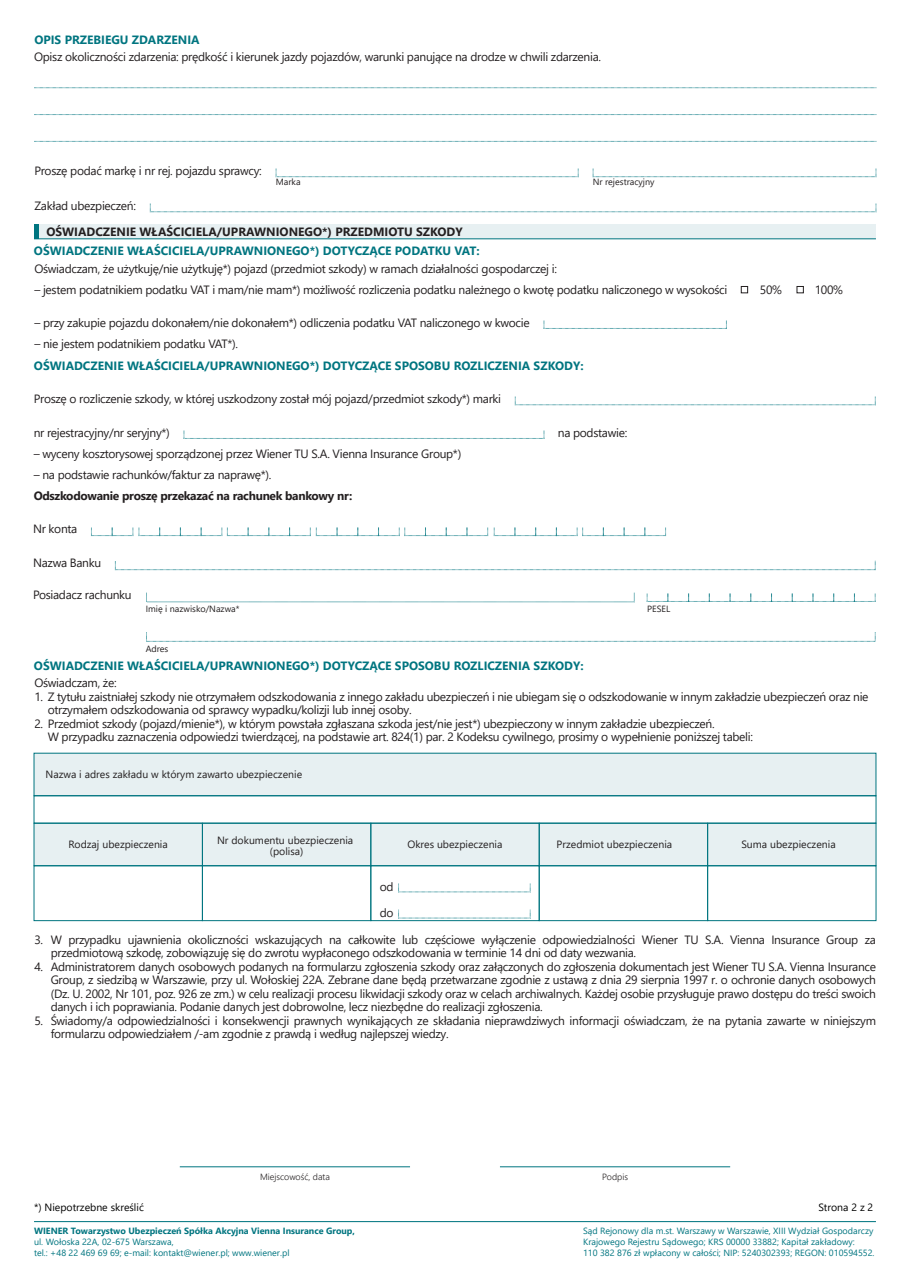
<style>
.page{position:relative;width:910px;height:1280px;background:#fff}
.page>*{position:absolute;margin:0;border:0;box-sizing:border-box;transform-origin:0 0}
.t1{font:12px/13.5px "Segoe UI";letter-spacing:-.025em;color:#231f20}
.t2{font:700 12px "Segoe UI";color:#007580}
.t3{font:700 12px "Segoe UI";letter-spacing:-.005em;color:#231f20}
.t4{font:700 12px "Segoe UI";letter-spacing:-.025em;color:#231f20}
.t5{font:10.5px/11.2px "Segoe UI";color:#231f20;text-align:center}
.t6{font:10.5px "Segoe UI";color:#000001}
.t7{font:9px/10.8px "Segoe UI";color:#007580}
.t8{font:700 9px "Segoe UI";color:#007580}
.t9{font:9px "Segoe UI";color:#231f20}
.t10{font:300 9px "Segoe UI";color:#231f20}
</style>
<div class="page">
<hr style="left:34px;top:1221px;width:842px;height:1px;background:#007580">
<svg style="left:275px;top:168px;width:304px;height:9px"></svg>
<svg style="left:543px;top:320px;width:184px;height:9px"></svg>
<svg style="left:515px;top:396px;width:361px;height:9px"></svg>
<svg style="left:34px;top:87px;width:842px;height:1px"></svg>
<svg style="left:34px;top:114px;width:842px;height:1px"></svg>
<svg style="left:34px;top:141px;width:842px;height:1px"></svg>
<svg style="left:183px;top:430px;width:362px;height:9px"></svg>
<svg style="left:150px;top:203px;width:727px;height:9px"></svg>
<svg style="left:592px;top:168px;width:285px;height:9px"></svg>
<div style="left:34px;top:224px;width:842px;height:15px;background:#e7f0f2"></div>
<hr style="left:34px;top:238px;width:842px;height:1px;background:#007580">
<div style="left:34px;top:224px;width:5px;height:15px;background:#007580"></div>
<div style="left:741px;top:286px;width:7px;height:7px;border:1px solid #231f20"></div>
<div style="left:797px;top:286px;width:6px;height:7px;border:1px solid #231f20"></div>
<svg style="left:91px;top:527px;width:397px;height:9px"></svg>
<svg style="left:494px;top:527px;width:172px;height:9px"></svg>
<svg style="left:646px;top:593px;width:230px;height:9px"></svg>
<svg style="left:398px;top:884px;width:133px;height:8px"></svg>
<svg style="left:398px;top:910px;width:133px;height:9px"></svg>
<div style="left:34px;top:753px;width:842px;height:43px;background:#e7f0f2"></div>
<div style="left:34px;top:823px;width:842px;height:43px;background:#e7f0f2"></div>
<div style="left:34px;top:823px;width:169px;height:43px;border:1px solid #007580"></div>
<div style="left:202px;top:823px;width:169px;height:43px;border:1px solid #007580"></div>
<div style="left:370px;top:823px;width:169px;height:43px;border:1px solid #007580"></div>
<div style="left:539px;top:823px;width:169px;height:43px;border:1px solid #007580"></div>
<div style="left:707px;top:823px;width:169px;height:43px;border:1px solid #007580"></div>
<div style="left:34px;top:795px;width:842px;height:28px;border:1px solid #007580"></div>
<div style="left:34px;top:865px;width:169px;height:56px;border:1px solid #007580"></div>
<div style="left:202px;top:865px;width:169px;height:56px;border:1px solid #007580"></div>
<div style="left:370px;top:865px;width:169px;height:56px;border:1px solid #007580"></div>
<div style="left:539px;top:865px;width:169px;height:56px;border:1px solid #007580"></div>
<div style="left:707px;top:865px;width:169px;height:56px;border:1px solid #007580"></div>
<hr style="left:180px;top:1166px;width:230px;height:1px;background:#007580">
<hr style="left:500px;top:1166px;width:230px;height:1px;background:#007580">
<p class="t2" style="left:34px;top:28px;width:167px">OPIS PRZEBIEGU ZDARZENIA</p>
<p class="t1" style="left:34px;top:49px;width:568px">Opisz okoliczności zdarzenia: prędkość i kierunek jazdy pojazdów, warunki panujące na drodze w chwili zdarzenia.</p>
<p class="t1" style="left:34px;top:163px;width:229px">Proszę podać markę i nr rej. pojazdu sprawcy:</p>
<p class="t1" style="left:34px;top:198px;width:103px">Zakład ubezpieczeń:</p>
<p class="t9" style="left:276px;top:173px;width:26px">Marka</p>
<p class="t3" style="left:46px;top:220px;width:418px">OŚWIADCZENIE WŁAŚCICIELA/UPRAWNIONEGO*) PRZEDMIOTU SZKODY</p>
<p class="t2" style="left:34px;top:239px;width:447px">OŚWIADCZENIE WŁAŚCICIELA/UPRAWNIONEGO*) DOTYCZĄCE PODATKU VAT:</p>
<p class="t1" style="left:34px;top:260px;width:524px">Oświadczam, że użytkuję/nie użytkuję*) pojazd (przedmiot szkody) w ramach działalności gospodarczej i:</p>
<p class="t9" style="left:593px;top:173px;width:63px">Nr rejestracyjny</p>
<p class="t1" style="left:34px;top:282px;width:694px">– jestem podatnikiem podatku VAT i mam/nie mam*) możliwość rozliczenia podatku należnego o kwotę podatku naliczonego w wysokości</p>
<p class="t1" style="left:760px;top:282px;width:24px">50%</p>
<p class="t1" style="left:815px;top:282px;width:30px">100%</p>
<p class="t1" style="left:34px;top:315px;width:497px">– przy zakupie pojazdu dokonałem/nie dokonałem*) odliczenia podatku VAT naliczonego w kwocie</p>
<p class="t1" style="left:34px;top:336px;width:205px">– nie jestem podatnikiem podatku VAT*).</p>
<p class="t2" style="left:34px;top:354px;width:551px">OŚWIADCZENIE WŁAŚCICIELA/UPRAWNIONEGO*) DOTYCZĄCE SPOSOBU ROZLICZENIA SZKODY:</p>
<p class="t1" style="left:34px;top:391px;width:469px">Proszę o rozliczenie szkody, w której uszkodzony został mój pojazd/przedmiot szkody*) marki</p>
<p class="t1" style="left:34px;top:425px;width:138px">nr rejestracyjny/nr seryjny*)</p>
<p class="t1" style="left:558px;top:425px;width:71px">na podstawie:</p>
<p class="t1" style="left:34px;top:446px;width:429px">– wyceny kosztorysowej sporządzonej przez Wiener TU S.A. Vienna Insurance Group*)</p>
<p class="t1" style="left:34px;top:467px;width:239px">– na podstawie rachunków/faktur za naprawę*).</p>
<p class="t4" style="left:34px;top:485px;width:320px">Odszkodowanie proszę przekazać na rachunek bankowy nr:</p>
<p class="t1" style="left:33px;top:521px;width:46px">Nr konta</p>
<p class="t1" style="left:33px;top:555px;width:70px">Nazwa Banku</p>
<p class="t1" style="left:33px;top:587px;width:100px">Posiadacz rachunku</p>
<p class="t9" style="left:146px;top:601px;width:95px">Imię i nazwisko/Nazwa*</p>
<p class="t9" style="left:647px;top:601px;width:25px">PESEL</p>
<p class="t9" style="left:146px;top:640px;width:24px">Adres</p>
<p class="t2" style="left:34px;top:654px;width:551px">OŚWIADCZENIE WŁAŚCICIELA/UPRAWNIONEGO*) DOTYCZĄCE SPOSOBU ROZLICZENIA SZKODY:</p>
<p class="t1" style="left:34px;top:675px;width:84px">Oświadczam, że:</p>
<p class="t1" style="left:34px;top:688px;width:836px">1. Z tytułu zaistniałej szkody nie otrzymałem odszkodowania z innego zakładu ubezpieczeń i nie ubiegam się o odszkodowanie w innym zakładzie ubezpieczeń oraz nie</p>
<p class="t1" style="left:34px;top:715px;width:682px">2. Przedmiot szkody (pojazd/mienie*), w którym powstała zgłaszana szkoda jest/nie jest*) ubezpieczony w innym zakładzie ubezpieczeń.</p>
<p class="t1" style="left:48px;top:702px;width:365px">otrzymałem odszkodowania od sprawcy wypadku/kolizji lub innej osoby.</p>
<p class="t1" style="left:48px;top:729px;width:707px">W przypadku zaznaczenia odpowiedzi twierdzącej, na podstawie art. 824(1) par. 2 Kodeksu cywilnego, prosimy o wypełnienie poniższej tabeli:</p>
<p class="t5" style="left:45px;top:768px;width:258px">Nazwa i adres zakładu w którym zawarto ubezpieczenie</p>
<p class="t5" style="left:217px;top:833px;width:138px">Nr dokumentu ubezpieczenia (polisa)</p>
<p class="t5" style="left:69px;top:838px;width:101px">Rodzaj ubezpieczenia</p>
<p class="t5" style="left:407px;top:838px;width:97px">Okres ubezpieczenia</p>
<p class="t5" style="left:557px;top:838px;width:117px">Przedmiot ubezpieczenia</p>
<p class="t5" style="left:741px;top:838px;width:96px">Suma ubezpieczenia</p>
<p class="t1" style="left:34px;top:932px;width:10px">3.</p>
<p class="t1" style="left:34px;top:959px;width:10px">4.</p>
<p class="t1" style="left:34px;top:1013px;width:10px">5.</p>
<p class="t1" style="left:380px;top:872px;width:15px;line-height:26.1px">od do</p>
<p class="t1" style="left:51px;top:932px;width:827px">W przypadku ujawnienia okoliczności wskazujących na całkowite lub częściowe wyłączenie odpowiedzialności Wiener TU S.A. Vienna Insurance Group za przedmiotową szkodę, zobowiązuję się do zwrotu wypłaconego odszkodowania w terminie 14 dni od daty wezwania.<br>Administratorem danych osobowych podanych na formularzu zgłoszenia szkody oraz załączonych do zgłoszenia dokumentach jest Wiener TU S.A. Vienna Insurance Group, z siedzibą w Warszawie, przy ul. Wołoskiej 22A. Zebrane dane będą przetwarzane zgodnie z ustawą z dnia 29 sierpnia 1997 r. o ochronie danych osobowych (Dz. U. 2002, Nr 101, poz. 926 ze zm.) w celu realizacji procesu likwidacji szkody oraz w celach archiwalnych. Każdej osobie przysługuje prawo dostępu do treści swoich danych i ich poprawiania. Podanie danych jest dobrowolne, lecz niezbędne do realizacji zgłoszenia.<br>Świadomy/a odpowiedzialności i konsekwencji prawnych wynikających ze składania nieprawdziwych informacji oświadczam, że na pytania zawarte w niniejszym formularzu odpowiedziałem /-am zgodnie z prawdą i według najlepszej wiedzy.</p>
<p class="t10" style="left:260px;top:1168px;width:71px">Miejscowość, data</p>
<p class="t10" style="left:602px;top:1168px;width:27px">Podpis</p>
<p class="t6" style="left:34px;top:1197px;width:111px">*) Niepotrzebne skreślić</p>
<p class="t6" style="left:818px;top:1197px;width:56px">Strona 2 z 2</p>
<p class="t8" style="left:34px;top:1222px;width:322px">WIENER Towarzystwo Ubezpieczeń Spółka Akcyjna Vienna Insurance Group,</p>
<p class="t7" style="left:34px;top:1236px;width:257px">ul. Wołoska 22A, 02-675 Warszawa,<br>tel.: +48 22 469 69 69; e-mail: kontakt@wiener.pl; www.wiener.pl</p>
<p class="t7" style="left:583px;top:1225px;width:293px">Sąd Rejonowy dla m.st. Warszawy w Warszawie, XIII Wydział Gospodarczy<br>Krajowego Rejestru Sądowego; KRS 00000 33882; Kapitał zakładowy:<br>110 382 876 zł wpłacony w całości; NIP: 5240302393; REGON: 010594552.</p>
</div>
